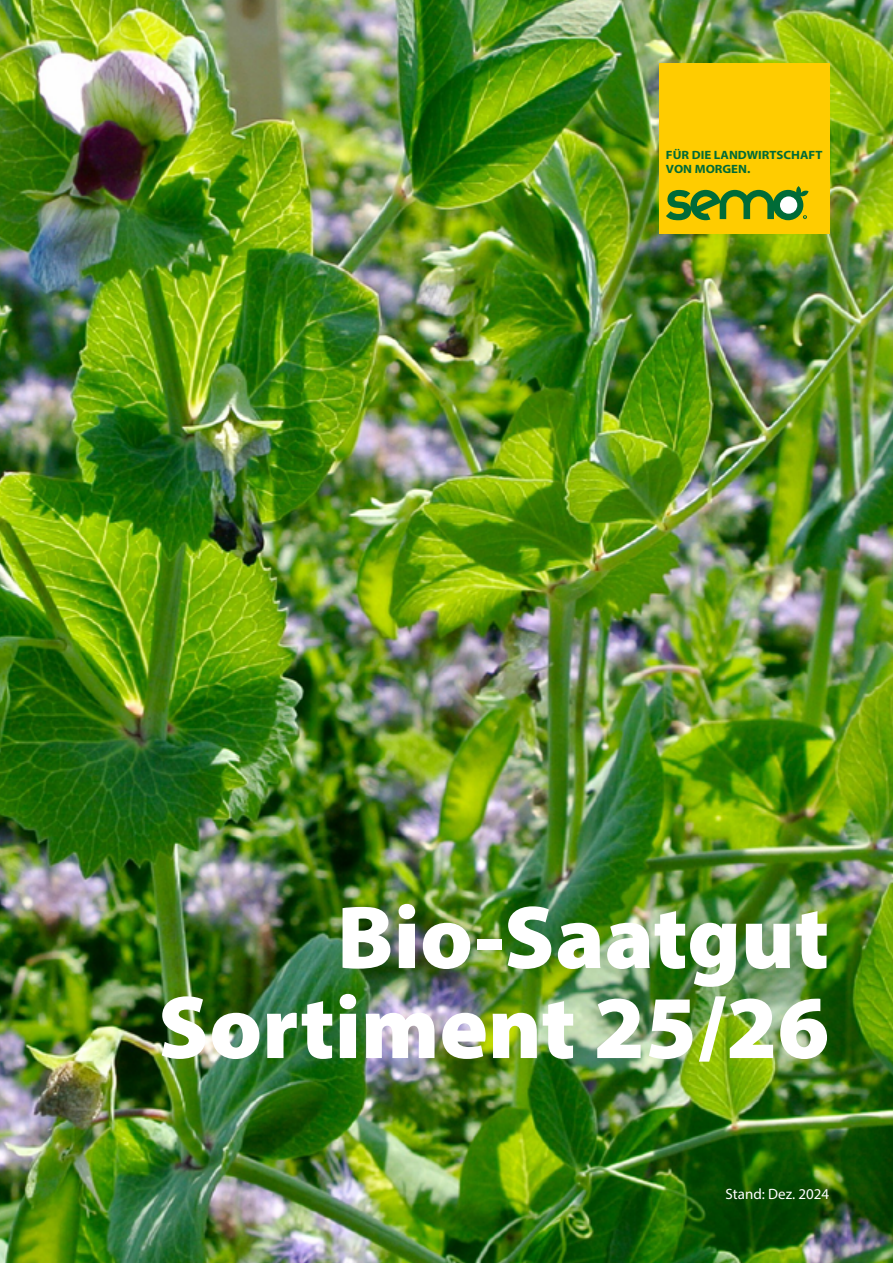
<style>
.page{position:relative;width:893px;height:1263px;background:#fff}
.page>*{position:absolute;margin:0;border:0;box-sizing:border-box;transform-origin:0 0}
.t1{font:900 90px/90px "Myriad Pro";color:#fff;text-align:right}
.t2{font:15px "Myriad Pro";color:#fff}
.t3{font:700 12px/14.4px "Myriad Pro";color:#006b37;scale:1.07 1}
</style>
<div class="page">
<img style="left:0;top:0;width:893px;height:1263px">
<div style="left:659px;top:64px;width:170px;height:170px;background:#fc0"></div>
<svg style="left:666px;top:186px;width:142px;height:34px"></svg>
<p class="t3" style="left:666px;top:147px;width:148px">FÜR DIE LANDWIRTSCHAFT<br>VON MORGEN.</p>
<h1 class="t1" style="left:158px;top:889px;width:673px">Bio-Saatgut<br>Sortiment 25/26</h1>
<p class="t2" style="left:725px;top:1185px;width:105px">Stand: Dez. 2024</p>
</div>
